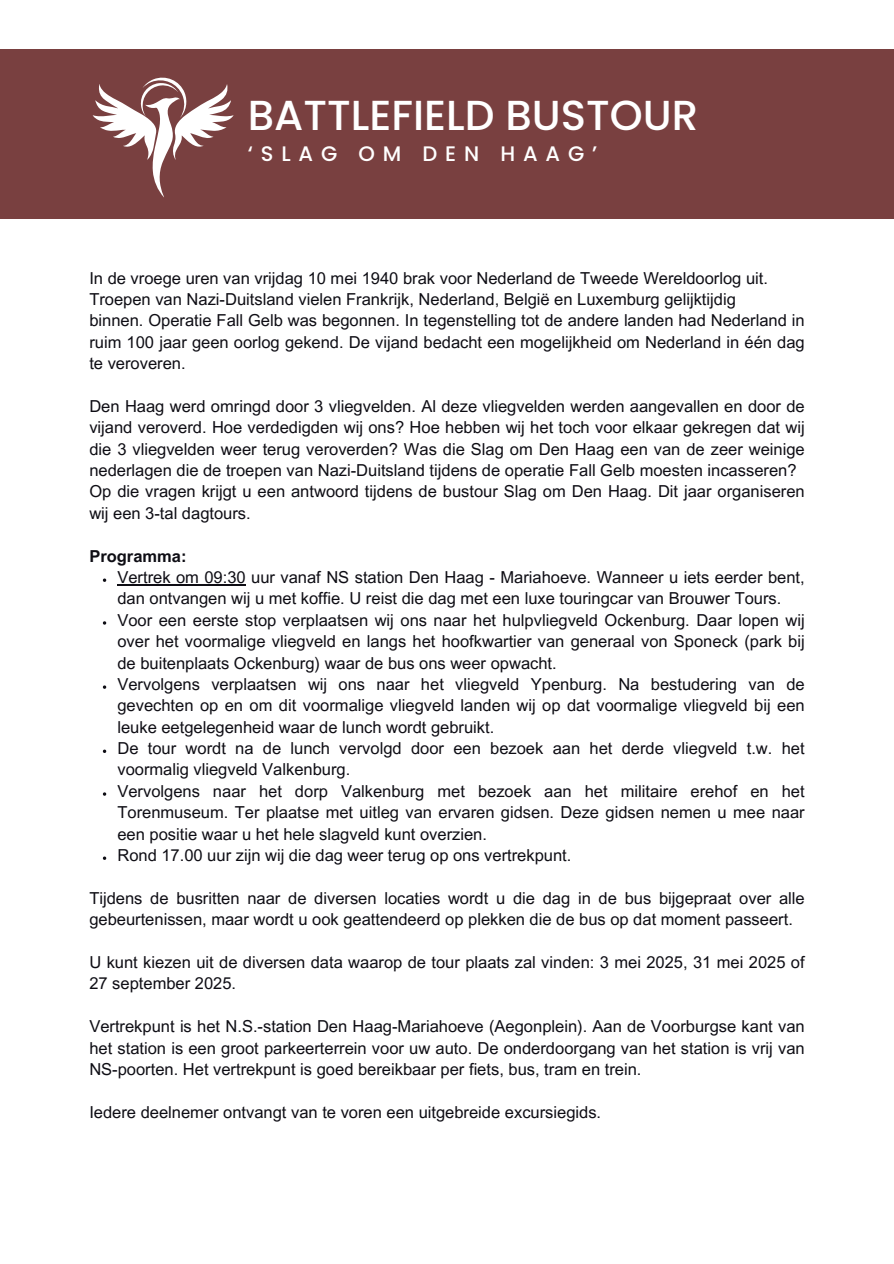
<style>
.page{position:relative;width:894px;height:1264px;background:#fff}
.page>*{position:absolute;margin:0;border:0;box-sizing:border-box;transform-origin:0 0}
.t1{font:500 42px "Poppins";color:#fff}
.t2{font:500 21px "Poppins";letter-spacing:.375em;color:#fff}
.t3{font:16.5px/21.3px "Arial MT Pro";color:#0e0d14;text-align:justify}
.t4{font:700 16.5px "Arial MT Pro";color:#0e0d14}
</style>
<div class="page">
<svg style="left:103px;top:578px;width:3px;height:4px"></svg>
<hr style="left:117px;top:584px;width:129px;height:1px;background:#0e0d14">
<svg style="left:103px;top:749px;width:3px;height:4px"></svg>
<div style="left:0;top:49px;width:893px;height:170px;background:#794040"></div>
<svg style="left:93px;top:77px;width:140px;height:120px"></svg>
<p class="t1" style="left:248px;top:86px;width:451px">BATTLEFIELD BUSTOUR</p>
<p class="t2" style="left:248px;top:139px;width:351px">‘SLAG OM DEN HAAG’</p>
<p class="t3" style="left:89px;top:269px;width:680px">In de vroege uren van vrijdag 10 mei 1940 brak voor Nederland de Tweede Wereldoorlog uit.</p>
<h1 class="t3" style="left:89px;top:290px;width:648px">Troepen van Nazi-Duitsland vielen Frankrijk, Nederland, België en Luxemburg gelijktijdig</h1>
<h2 class="t3" style="left:89px;top:312px;width:716px">binnen. Operatie Fall Gelb was begonnen. In tegenstelling tot de andere landen had Nederland in ruim 100 jaar geen oorlog gekend. De vijand bedacht een mogelijkheid om Nederland in één dag te veroveren.</h2>
<p class="t3" style="left:89px;top:397px;width:716px">Den Haag werd omringd door 3 vliegvelden. Al deze vliegvelden werden aangevallen en door de vijand veroverd. Hoe verdedigden wij ons? Hoe hebben wij het toch voor elkaar gekregen dat wij die 3 vliegvelden weer terug veroverden? Was die Slag om Den Haag een van de zeer weinige nederlagen die de troepen van Nazi-Duitsland tijdens de operatie Fall Gelb moesten incasseren?</p>
<p class="t3" style="left:89px;top:483px;width:716px">Op die vragen krijgt u een antwoord tijdens de bustour Slag om Den Haag. Dit jaar organiseren wij een 3-tal dagtours.</p>
<p class="t4" style="left:89px;top:549px;width:99px">Programma:</p>
<p class="t3" style="left:117px;top:568px;width:688px">Vertrek om 09:30 uur vanaf NS station Den Haag - Mariahoeve. Wanneer u iets eerder bent, dan ontvangen wij u met koffie. U reist die dag met een luxe touringcar van Brouwer Tours.</p>
<p class="t3" style="left:117px;top:611px;width:688px">Voor een eerste stop verplaatsen wij ons naar het hulpvliegveld Ockenburg. Daar lopen wij over het voormalige vliegveld en langs het hoofkwartier van generaal von Sponeck (park bij de buitenplaats Ockenburg) waar de bus ons weer opwacht.</p>
<h3 class="t3" style="left:117px;top:675px;width:688px">Vervolgens verplaatsen wij ons naar het vliegveld Ypenburg. Na bestudering van de gevechten op en om dit voormalige vliegveld landen wij op dat voormalige vliegveld bij een leuke eetgelegenheid waar de lunch wordt gebruikt.</h3>
<p class="t3" style="left:117px;top:739px;width:688px">De tour wordt na de lunch vervolgd door een bezoek aan het derde vliegveld t.w. het voormalig vliegveld Valkenburg.</p>
<p class="t3" style="left:117px;top:782px;width:688px">Vervolgens naar het dorp Valkenburg met bezoek aan het militaire erehof en het Torenmuseum. Ter plaatse met uitleg van ervaren gidsen. Deze gidsen nemen u mee naar een positie waar u het hele slagveld kunt overzien.</p>
<p class="t3" style="left:117px;top:846px;width:455px">Rond 17.00 uur zijn wij die dag weer terug op ons vertrekpunt.</p>
<p class="t3" style="left:89px;top:889px;width:716px">Tijdens de busritten naar de diversen locaties wordt u die dag in de bus bijgepraat over alle gebeurtenissen, maar wordt u ook geattendeerd op plekken die de bus op dat moment passeert.</p>
<p class="t3" style="left:89px;top:953px;width:716px">U kunt kiezen uit de diversen data waarop de tour plaats zal vinden: 3 mei 2025, 31 mei 2025 of<br>27 september 2025.</p>
<p class="t3" style="left:89px;top:1017px;width:716px">Vertrekpunt is het N.S.-station Den Haag-Mariahoeve (Aegonplein). Aan de Voorburgse kant van het station is een groot parkeerterrein voor uw auto. De onderdoorgang van het station is vrij van NS-poorten. Het vertrekpunt is goed bereikbaar per fiets, bus, tram en trein.</p>
<p class="t3" style="left:89px;top:1103px;width:513px">Iedere deelnemer ontvangt van te voren een uitgebreide excursiegids.</p>
</div>
